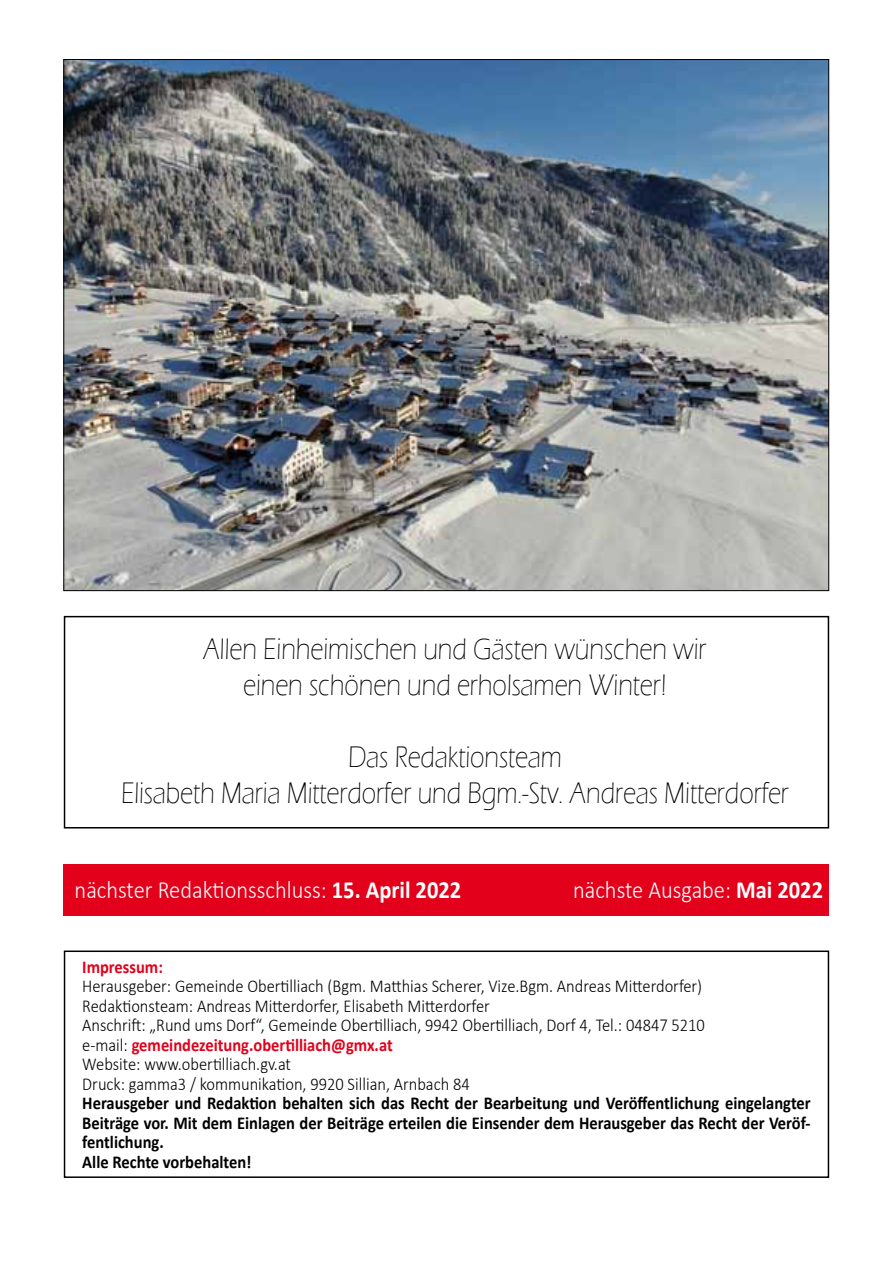
<style>
.page{position:relative;width:893px;height:1263px;background:#fff}
.page>*{position:absolute;margin:0;border:0;box-sizing:border-box;transform-origin:0 0}
.t1{font:300 30.6px/36px "Eras ITC";color:#000;text-align:center;scale:.83 1}
.t2{font:300 24.75px "Calibri";color:#fff;scale:.91 1}
.t3{font:300 18.15px/19.5px "Calibri";color:#000;scale:.91 1}
.t4{font:700 18.15px/19.5px "Calibri";color:#000;scale:.91 1}
.t5{font:700 18.15px "Calibri";color:#e2001a;scale:.91 1}
.s1{font-weight:700}
.s2{font-weight:700;color:#e2001a}
</style>
<div class="page">
<div style="left:64px;top:616px;width:765px;height:212px;border:2px solid #000"></div>
<div style="left:64px;top:864px;width:765px;height:51px;background:#e2001a"></div>
<div style="left:64px;top:950px;width:765px;height:228px;border:2px solid #000"></div>
<img style="left:66px;top:61px;width:761px;height:528px">
<h1 class="t1" style="left:204px;top:631px;width:608px">Allen Einheimischen und Gästen wünschen wir einen schönen und erholsamen Winter!</h1>
<h1 class="t1" style="left:121px;top:739px;width:806px">Das Redaktionsteam<br>Elisabeth Maria Mitterdorfer und Bgm.-Stv. Andreas Mitterdorfer</h1>
<h2 class="t2" style="left:75px;top:874px;width:426px">nächster Redaktionsschluss: <span class="s1">15. April 2022</span></h2>
<h2 class="t2" style="left:573px;top:874px;width:276px">nächste Ausgabe: <span class="s1">Mai 2022</span></h2>
<p class="t5" style="left:82px;top:954px;width:90px">Impressum:</p>
<p class="t3" style="left:82px;top:976px;width:686px">Herausgeber: Gemeinde Obertilliach (Bgm. Matthias Scherer, Vize.Bgm. Andreas Mitterdorfer)<br>Redaktionsteam: Andreas Mitterdorfer, Elisabeth Mitterdorfer<br>Anschrift: „Rund ums Dorf“, Gemeinde Obertilliach, 9942 Obertilliach, Dorf 4, Tel.: 04847 5210 e-mail: <span class="s2">gemeindezeitung.obertilliach@gmx.at<br></span>Website: www.obertilliach.gv.at<br>Druck: gamma3 / kommunikation, 9920 Sillian, Arnbach 84</p>
<p class="t4" style="left:82px;top:1093px;width:802px">Herausgeber und Redaktion behalten sich das Recht der Bearbeitung und Veröffentlichung eingelangter Beiträge vor. Mit dem Einlagen der Beiträge erteilen die Einsender dem Herausgeber das Recht der Veröf&shy;fentlichung.<br>Alle Rechte vorbehalten!</p>
</div>
